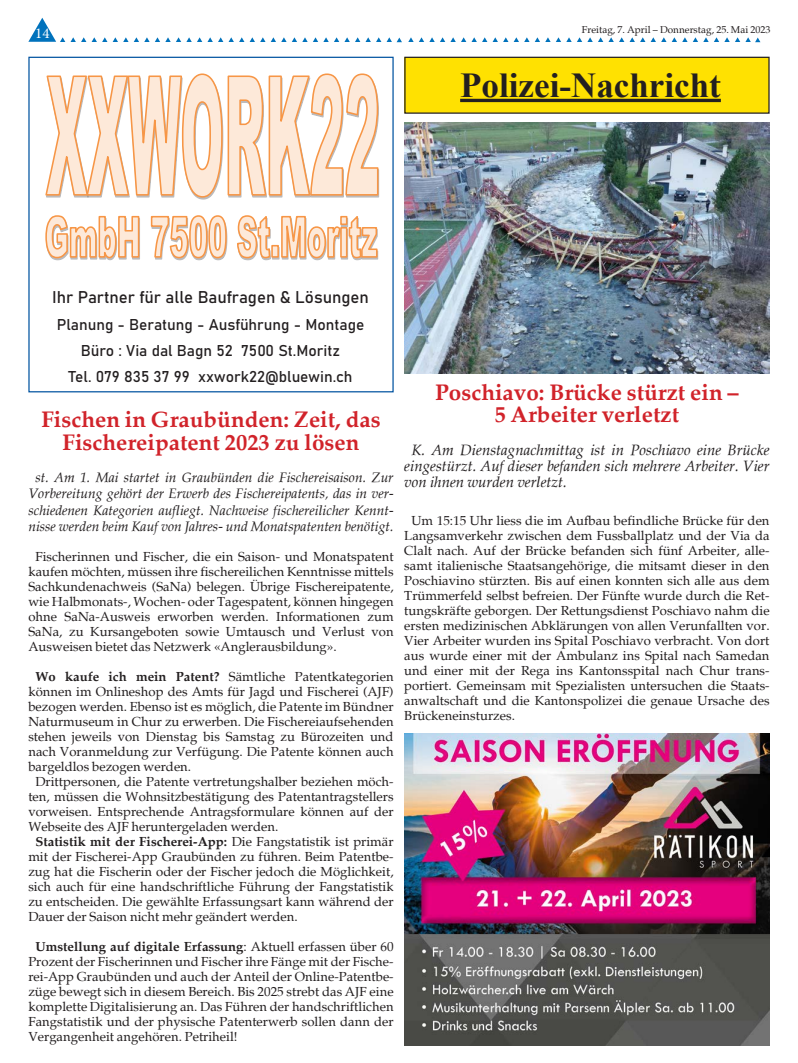
<style>
.page{position:relative;width:798px;height:1063px;background:#fff}
.page>*{position:absolute;margin:0;border:0;box-sizing:border-box;transform-origin:0 0}
.Lauftext{font:700 35px "Times New Roman";color:#231f20}
.Seitenrubrik{font:700 22.5px/22.5px "Palatia";color:#d1232a;text-align:center}
.t1{font:600 16.75px "Bahnschrift";color:#231f20}
.t2{font:600 15.5px/26px "Bahnschrift";color:#231f20;text-align:center}
.Seitenrubrik-2{font:italic 15px/16.2px "Palatia";color:#231f20;text-align:justify}
.t3{font:15px "Minion Pro";color:#fff}
.Seitenrubrik-3{font:italic 13.75px/16.2px "Palatia";color:#231f20;text-align:center}
.Seitenrubrik-4{font:13.12px/15px "Palatia";color:#231f20;text-align:justify}
.t4{font:10px "Palatia";color:#231f20}
.s1{font-weight:700}
</style>
<div class="page">
<svg style="left:113px;top:37px;width:15px;height:5px"></svg>
<svg style="left:134px;top:37px;width:15px;height:5px"></svg>
<svg style="left:155px;top:37px;width:152px;height:5px"></svg>
<svg style="left:313px;top:37px;width:15px;height:5px"></svg>
<svg style="left:334px;top:37px;width:15px;height:5px"></svg>
<svg style="left:28px;top:18px;width:79px;height:24px"></svg>
<svg style="left:355px;top:37px;width:47px;height:5px"></svg>
<svg style="left:408px;top:37px;width:47px;height:5px"></svg>
<svg style="left:461px;top:37px;width:15px;height:5px"></svg>
<svg style="left:482px;top:37px;width:15px;height:5px"></svg>
<svg style="left:503px;top:37px;width:152px;height:5px"></svg>
<svg style="left:661px;top:37px;width:15px;height:5px"></svg>
<svg style="left:682px;top:37px;width:15px;height:5px"></svg>
<svg style="left:703px;top:37px;width:57px;height:5px"></svg>
<div style="left:405px;top:57px;width:363px;height:56px;background:#ffe101"></div>
<hr style="left:460px;top:99px;width:260px;height:3px;background:#231f20">
<div style="left:404px;top:57px;width:365px;height:57px;border:1px solid #231f20"></div>
<svg style="left:45px;top:73px;width:334px;height:187px"></svg>
<div style="left:28px;top:57px;width:365px;height:335px;border:1px solid #0153a0"></div>
<img style="left:404px;top:122px;width:365px;height:252px">
<img style="left:404px;top:733px;width:365px;height:312px">
<p class="t3" style="left:35px;top:23px;width:16px">14</p>
<p class="t4" style="left:581px;top:23px;width:190px">Freitag, 7. April – Donnerstag, 25. Mai 2023</p>
<p class="Lauftext" style="left:460px;top:61px;width:262px">Polizei-Nachricht</p>
<p class="t1" style="left:52px;top:285px;width:318px">Ihr Partner für alle Baufragen &amp; Lösungen</p>
<p class="t2" style="left:57px;top:310px;width:309px">Planung - Beratung - Ausführung - Montage<br>Büro : Via dal Bagn 52 7500 St.Moritz<br>Tel. 079 835 37 99 xxwork22@bluewin.ch</p>
<p class="Seitenrubrik" style="left:41px;top:408px;width:341px">Fischen in Graubünden: Zeit, das<br>Fischereipatent 2023 zu lösen</p>
<p class="Seitenrubrik-3" style="left:28px;top:469px;width:366px">st. Am 1. Mai startet in Graubünden die Fischereisaison. Zur Vorbereitung gehört der Erwerb des Fischereipatents, das in ver&shy;schiedenen Kategorien aufliegt. Nachweise fischereilicher Kennt&shy;nisse werden beim Kauf von Jahres- und Monatspatenten benötigt.</p>
<p class="Seitenrubrik-4" style="left:28px;top:549px;width:366px;text-indent:7px">Fischerinnen und Fischer, die ein Saison- und Monatspatent kaufen möchten, müssen ihre fischereilichen Kenntnisse mittels Sachkundenachweis (SaNa) belegen. Übrige Fischereipatente, wie Halbmonats-, Wochen- oder Tagespatent, können hingegen ohne SaNa-Ausweis erworben werden. Informationen zum SaNa, zu Kursangeboten sowie Umtausch und Verlust von Ausweisen bietet das Netzwerk «Anglerausbildung».</p>
<p class="Seitenrubrik-4" style="left:28px;top:669px;width:366px;text-indent:7px"><span class="s1">Wo kaufe ich mein Patent?</span> Sämtliche Patentkategorien können im Onlineshop des Amts für Jagd und Fischerei (AJF) bezogen werden. Ebenso ist es möglich, die Patente im Bündner Naturmuseum in Chur zu erwerben. Die Fischereiaufsehenden stehen jeweils von Dienstag bis Samstag zu Bürozeiten und nach Voranmeldung zur Verfügung. Die Patente können auch bargeldlos bezogen werden.</p>
<p class="Seitenrubrik-4" style="left:28px;top:774px;width:366px;text-indent:7px">Drittpersonen, die Patente vertretungshalber beziehen möch&shy;ten, müssen die Wohnsitzbestätigung des Patentantragstellers vorweisen. Entsprechende Antragsformulare können auf der Webseite des AJF heruntergeladen werden.</p>
<p class="Seitenrubrik-4" style="left:28px;top:834px;width:366px;text-indent:7px"><span class="s1">Statistik mit der Fischerei-App:</span> Die Fangstatistik ist primär mit der Fischerei-App Graubünden zu führen. Beim Patentbe&shy;zug hat die Fischerin oder der Fischer jedoch die Möglichkeit, sich auch für eine handschriftliche Führung der Fangstatistik zu entscheiden. Die gewählte Erfassungsart kann während der Dauer der Saison nicht mehr geändert werden.</p>
<p class="Seitenrubrik-4" style="left:28px;top:939px;width:366px;text-indent:7px"><span class="s1">Umstellung auf digitale Erfassung</span>: Aktuell erfassen über 60<br>Prozent der Fischerinnen und Fischer ihre Fänge mit der Fische&shy;rei-App Graubünden und auch der Anteil der Online-Patentbe&shy;züge bewegt sich in diesem Bereich. Bis 2025 strebt das AJF eine komplette Digitalisierung an. Das Führen der handschriftlichen Fangstatistik und der physische Patenterwerb sollen dann der Vergangenheit angehören. Petriheil!</p>
<p class="Seitenrubrik" style="left:435px;top:381px;width:305px">Poschiavo: Brücke stürzt ein –</p>
<p class="Seitenrubrik" style="left:494px;top:403px;width:186px">5 Arbeiter verletzt</p>
<p class="Seitenrubrik-2" style="left:404px;top:441px;width:366px;text-indent:7px">K. Am Dienstagnachmittag ist in Poschiavo eine Brücke eingestürzt. Auf dieser befanden sich mehrere Arbeiter. Vier von ihnen wurden verletzt.</p>
<p class="Seitenrubrik-4" style="left:404px;top:513px;width:366px;text-indent:7px">Um 15:15 Uhr liess die im Aufbau befindliche Brücke für den Langsamverkehr zwischen dem Fussballplatz und der Via da Clalt nach. Auf der Brücke befanden sich fünf Arbeiter, alle&shy;samt italienische Staatsangehörige, die mitsamt dieser in den Poschiavino stürzten. Bis auf einen konnten sich alle aus dem Trümmerfeld selbst befreien. Der Fünfte wurde durch die Ret&shy;tungskräfte geborgen. Der Rettungsdienst Poschiavo nahm die ersten medizinischen Abklärungen von allen Verunfallten vor.<br>Vier Arbeiter wurden ins Spital Poschiavo verbracht. Von dort aus wurde einer mit der Ambulanz ins Spital nach Samedan und einer mit der Rega ins Kantonsspital nach Chur trans&shy;portiert. Gemeinsam mit Spezialisten untersuchen die Staats&shy;anwaltschaft und die Kantonspolizei die genaue Ursache des Brückeneinsturzes.</p>
</div>
